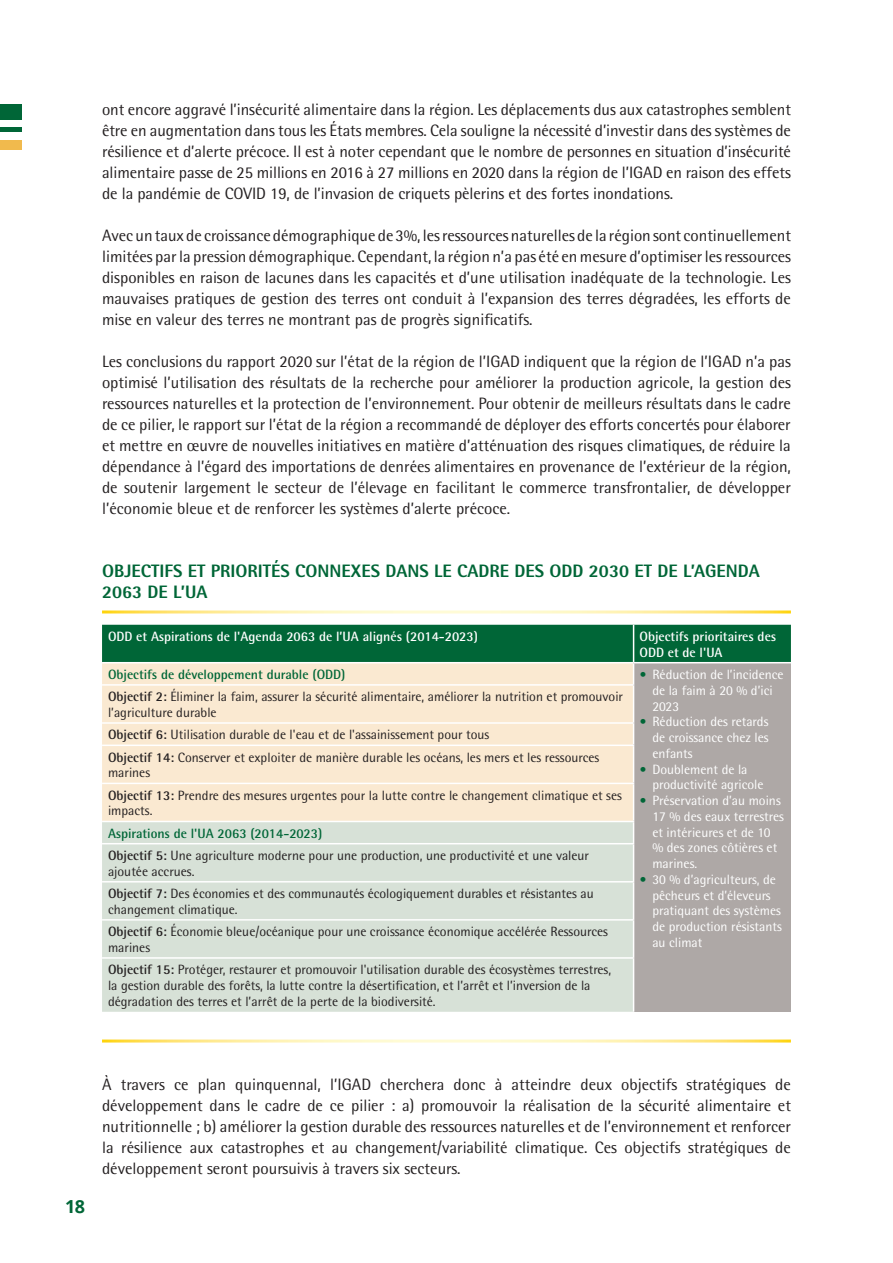
<style>
.page{position:relative;width:893px;height:1263px;background:#fff}
.page>*{position:absolute;margin:0;border:0;box-sizing:border-box;transform-origin:0 0}
.Figure_heading{font:800 18px/21px "Rotis Semi Sans";color:#006637}
.t1{font:700 18px "Open Sans";color:#006637}
.Body{font:16.5px/21px "Rotis Semi Sans";color:#231f20;text-align:justify}
.Table_text{font:13.5px/15.8px "Rotis Semi Sans";color:#231f20}
.t2{font:13.5px/15.8px "Rotis Semi Sans";color:#fff}
.Table_text-2{font:700 13.5px/15.8px "Rotis Semi Sans";color:#fff}
.Table_text-3{font:700 13.5px "Rotis Semi Sans";color:#006637}
.s1{font-weight:700;color:#006637}
.s2{font-weight:700}
</style>
<div class="page">
<div style="left:0;top:140px;width:21px;height:9px;background:#f1ba4d"></div>
<div style="left:0;top:104px;width:21px;height:15px;background:#006637"></div>
<div style="left:0;top:127px;width:21px;height:5px;background:#006637"></div>
<div style="left:102px;top:686px;width:531px;height:135px;background:#fae9d1"></div>
<div style="left:634px;top:663px;width:157px;height:349px;background:#aea8a6"></div>
<div style="left:102px;top:822px;width:531px;height:190px;background:#d7e1d7"></div>
<svg style="left:102px;top:625px;width:689px;height:59px;background:#57926e"></svg>
<hr style="left:102px;top:722px;width:532px;height:2px;background:#fff">
<hr style="left:102px;top:744px;width:532px;height:2px;background:#fff">
<hr style="left:102px;top:783px;width:532px;height:1px;background:#fff">
<hr style="left:102px;top:843px;width:532px;height:1px;background:#fff">
<hr style="left:102px;top:881px;width:532px;height:1px;background:#fff">
<hr style="left:102px;top:919px;width:532px;height:2px;background:#fff">
<hr style="left:102px;top:957px;width:532px;height:2px;background:#fff">
<p class="Body" style="left:102px;top:98px;width:690px">ont encore aggravé l’insécurité alimentaire dans la région. Les déplacements dus aux catastrophes semblent être en augmentation dans tous les États membres. Cela souligne la nécessité d’investir dans des systèmes de résilience et d’alerte précoce. Il est à noter cependant que le nombre de personnes en situation d’insécurité alimentaire passe de 25 millions en 2016 à 27 millions en 2020 dans la région de l’IGAD en raison des effets de la pandémie de COVID 19, de l’invasion de criquets pèlerins et des fortes inondations.</p>
<p class="Body" style="left:102px;top:224px;width:690px">Avec un taux de croissance démographique de 3%, les ressources naturelles de la région sont continuellement limitées par la pression démographique. Cependant, la région n’a pas été en mesure d’optimiser les ressources disponibles en raison de lacunes dans les capacités et d’une utilisation inadéquate de la technologie. Les mauvaises pratiques de gestion des terres ont conduit à l’expansion des terres dégradées, les efforts de mise en valeur des terres ne montrant pas de progrès significatifs.</p>
<p class="Body" style="left:102px;top:350px;width:690px">Les conclusions du rapport 2020 sur l’état de la région de l’IGAD indiquent que la région de l’IGAD n’a pas optimisé l’utilisation des résultats de la recherche pour améliorer la production agricole, la gestion des ressources naturelles et la protection de l’environnement. Pour obtenir de meilleurs résultats dans le cadre de ce pilier, le rapport sur l’état de la région a recommandé de déployer des efforts concertés pour élaborer et mettre en œuvre de nouvelles initiatives en matière d’atténuation des risques climatiques, de réduire la dépendance à l’égard des importations de denrées alimentaires en provenance de l’extérieur de la région, de soutenir largement le secteur de l’élevage en facilitant le commerce transfrontalier, de développer l’économie bleue et de renforcer les systèmes d’alerte précoce.</p>
<p class="Figure_heading" style="left:102px;top:560px;width:659px">OBJECTIFS ET PRIORITÉS CONNEXES DANS LE CADRE DES ODD 2030 ET DE L’AGENDA<br>2063 DE L’UA</p>
<p class="Table_text-2" style="left:108px;top:628px;width:371px">ODD et Aspirations de l'Agenda 2063 de l’UA alignés (2014-2023)</p>
<p class="Table_text-2" style="left:640px;top:628px;width:138px">Objectifs prioritaires des<br>ODD et de l'UA</p>
<p class="Table_text-3" style="left:108px;top:666px;width:239px">Objectifs de développement durable (ODD)</p>
<p class="t2" style="left:652px;top:666px;width:133px;text-indent:-13px"><span class="s1">•</span> Réduction de l’incidence de la faim à 20 % d’ici<br>2023</p>
<p class="t2" style="left:652px;top:714px;width:118px;text-align:justify;text-indent:-13px"><span class="s1">•</span> Réduction des retards de croissance chez les enfants</p>
<p class="t2" style="left:652px;top:761px;width:113px;text-indent:-13px"><span class="s1">•</span> Doublement de la productivité agricole</p>
<p class="t2" style="left:652px;top:792px;width:133px;text-indent:-13px"><span class="s1">•</span> Préservation d’au moins<br>17 % des eaux terrestres et intérieures et de 10 % des zones côtières et marines.</p>
<p class="t2" style="left:652px;top:871px;width:131px;text-indent:-13px"><span class="s1">•</span> 30 % d’agriculteurs, de pêcheurs et d’éleveurs pratiquant des systèmes de production résistants au climat</p>
<p class="Table_text" style="left:108px;top:689px;width:517px"><span class="s2">Objectif 2:</span> Éliminer la faim, assurer la sécurité alimentaire, améliorer la nutrition et promouvoir l’agriculture durable</p>
<p class="Table_text" style="left:108px;top:727px;width:383px"><span class="s2">Objectif 6:</span> Utilisation durable de l'eau et de l'assainissement pour tous</p>
<p class="Table_text" style="left:108px;top:749px;width:493px"><span class="s2">Objectif 14:</span> Conserver et exploiter de manière durable les océans, les mers et les ressources marines</p>
<p class="Table_text" style="left:108px;top:787px;width:515px"><span class="s2">Objectif 13:</span> Prendre des mesures urgentes pour la lutte contre le changement climatique et ses impacts.</p>
<p class="Table_text-3" style="left:108px;top:825px;width:216px">Aspirations de l'UA 2063 (2014-2023)</p>
<p class="Table_text" style="left:108px;top:847px;width:483px"><span class="s2">Objectif 5:</span> Une agriculture moderne pour une production, une productivité et une valeur ajoutée accrues.</p>
<p class="Table_text" style="left:108px;top:885px;width:487px"><span class="s2">Objectif 7:</span> Des économies et des communautés écologiquement durables et résistantes au changement climatique.</p>
<p class="Table_text" style="left:108px;top:924px;width:501px"><span class="s2">Objectif 6:</span> Économie bleue/océanique pour une croissance économique accélérée Ressources marines</p>
<p class="Table_text" style="left:108px;top:962px;width:505px"><span class="s2">Objectif 15:</span> Protéger, restaurer et promouvoir l'utilisation durable des écosystèmes terrestres, la gestion durable des forêts, la lutte contre la désertification, et l’arrêt et l’inversion de la dégradation des terres et l’arrêt de la perte de la biodiversité.</p>
<p class="t1" style="left:65px;top:1194px;width:21px">18</p>
<p class="Body" style="left:102px;top:1073px;width:690px">À travers ce plan quinquennal, l’IGAD cherchera donc à atteindre deux objectifs stratégiques de développement dans le cadre de ce pilier : a) promouvoir la réalisation de la sécurité alimentaire et nutritionnelle ; b) améliorer la gestion durable des ressources naturelles et de l’environnement et renforcer la résilience aux catastrophes et au changement/variabilité climatique. Ces objectifs stratégiques de développement seront poursuivis à travers six secteurs.</p>
</div>
